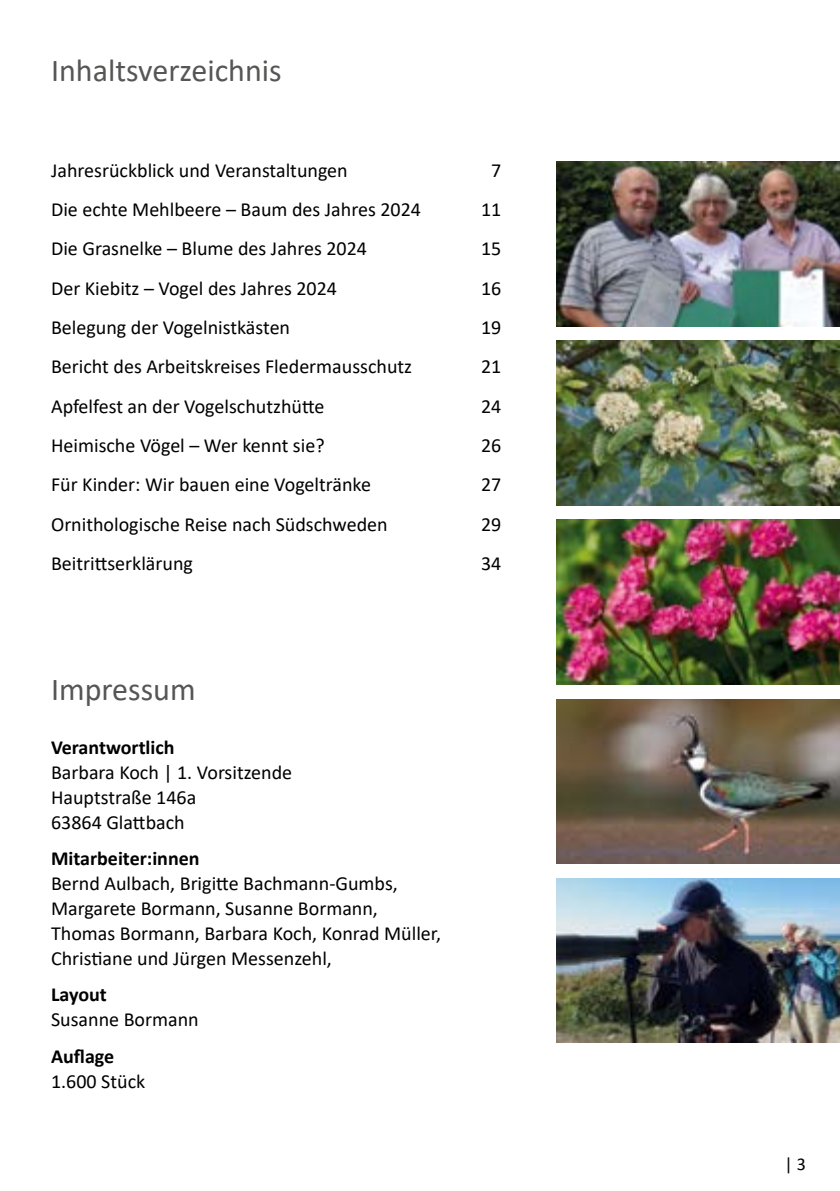
<style>
.page{position:relative;width:840px;height:1191px;background:#fff}
.page>*{position:absolute;margin:0;border:0;box-sizing:border-box;transform-origin:0 0}
.Header_1_Ohne_Inhalt{font:32px "Calibri";color:#565655}
.Copytext{font:20px/25px "Calibri";color:#000}
.t1{font:18px "Calibri";color:#000}
.s1{font-weight:700}
</style>
<div class="page">
<img style="left:556px;top:341px;width:283px;height:164px">
<img style="left:556px;top:520px;width:283px;height:164px">
<img style="left:556px;top:699px;width:283px;height:164px">
<img style="left:556px;top:878px;width:283px;height:164px">
<img style="left:556px;top:162px;width:283px;height:164px">
<p class="Header_1_Ohne_Inhalt" style="left:51px;top:48px;width:232px">Inhaltsverzeichnis</p>
<p class="Copytext" style="left:51px;top:157px;width:298px">Jahresrückblick und Veranstaltungen</p>
<p class="Copytext" style="left:491px;top:157px;width:12px">7</p>
<p class="Copytext" style="left:51px;top:196px;width:371px">Die echte Mehlbeere – Baum des Jahres 2024</p>
<p class="Copytext" style="left:481px;top:196px;width:22px">11</p>
<p class="Copytext" style="left:51px;top:236px;width:317px">Die Grasnelke – Blume des Jahres 2024</p>
<p class="Copytext" style="left:481px;top:236px;width:22px">15</p>
<p class="Copytext" style="left:51px;top:275px;width:287px">Der Kiebitz – Vogel des Jahres 2024</p>
<p class="Copytext" style="left:481px;top:275px;width:22px">16</p>
<p class="Copytext" style="left:51px;top:314px;width:240px">Belegung der Vogelnistkästen</p>
<p class="Copytext" style="left:481px;top:314px;width:22px">19</p>
<p class="Copytext" style="left:51px;top:354px;width:362px">Bericht des Arbeitskreises Fledermausschutz</p>
<p class="Copytext" style="left:481px;top:354px;width:22px">21</p>
<p class="Copytext" style="left:51px;top:393px;width:275px">Apfelfest an der Vogelschutzhütte</p>
<p class="Copytext" style="left:481px;top:393px;width:22px">24</p>
<p class="Copytext" style="left:51px;top:432px;width:275px">Heimische Vögel – Wer kennt sie?</p>
<p class="Copytext" style="left:481px;top:432px;width:22px">26</p>
<p class="Copytext" style="left:51px;top:472px;width:321px">Für Kinder: Wir bauen eine Vogeltränke</p>
<p class="Copytext" style="left:481px;top:472px;width:22px">27</p>
<p class="Copytext" style="left:51px;top:511px;width:338px">Ornithologische Reise nach Südschweden</p>
<p class="Copytext" style="left:481px;top:511px;width:22px">29</p>
<p class="Copytext" style="left:51px;top:550px;width:143px">Beitrittserklärung</p>
<p class="Copytext" style="left:481px;top:550px;width:22px">34</p>
<p class="Header_1_Ohne_Inhalt" style="left:51px;top:667px;width:146px">Impressum</p>
<p class="Copytext" style="left:51px;top:734px;width:242px"><span class="s1">Verantwortlich<br></span>Barbara Koch | 1. Vorsitzende<br>Hauptstraße 146a<br>63864 Glattbach</p>
<p class="Copytext" style="left:51px;top:845px;width:391px"><span class="s1">Mitarbeiter:innen<br></span>Bernd Aulbach, Brigitte Bachmann-Gumbs, Margarete Bormann, Susanne Bormann, Thomas Bormann, Barbara Koch, Konrad Müller, Christiane und Jürgen Messenzehl,</p>
<p class="Copytext" style="left:51px;top:981px;width:149px"><span class="s1">Layout<br></span>Susanne Bormann</p>
<p class="Copytext" style="left:51px;top:1043px;width:96px"><span class="s1">Auflage<br></span>1.600 Stück</p>
<p class="t1" style="left:784px;top:1152px;width:23px">| 3</p>
</div>
